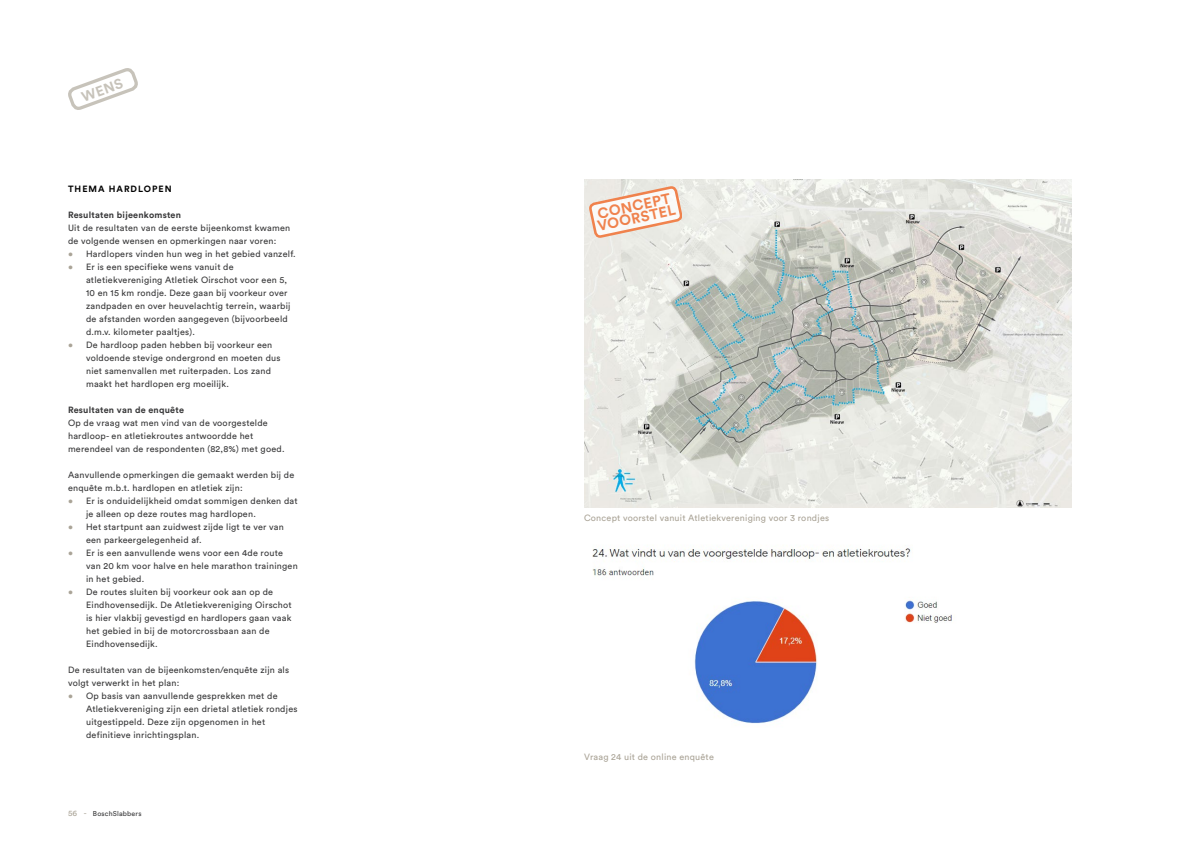
<style>
.page{position:relative;width:1191px;height:842px;background:#fff}
.page>*{position:absolute;margin:0;border:0;box-sizing:border-box;transform-origin:0 0}
.t1{font:700 14.6px/12.1px "Circular Std";color:#f26522}
.t2{font:700 14px "Circular Std";color:#c7c3ba}
.t3{font:9px/13px "Circular Std";letter-spacing:.025em;color:#383839}
.t4{font:9px "Circular Std";letter-spacing:.025em;color:#aaa497}
.t5{font:700 9px "Circular Std";letter-spacing:.025em;color:#383839}
.t6{font:700 9px "Circular Std";letter-spacing:.11em;color:#000}
.t7{font:7px "Circular Std";letter-spacing:.025em;color:#383839}
.s1{color:#aaa497}
.s2{font-size:8px;color:#aaa497}
</style>
<div class="page">
<img style="left:584px;top:179px;width:487px;height:329px">
<svg style="left:589px;top:179px;width:93px;height:64px"></svg>
<img style="left:592px;top:548px;width:360px;height:176px">
<svg style="left:68px;top:68px;width:70px;height:42px"></svg>
<h2 class="t2" style="left:79px;top:89px;width:44px;rotate:-20deg">WENS</h2>
<p class="t6" style="left:68px;top:183px;width:105px">THEMA HARDLOPEN</p>
<p class="t5" style="left:68px;top:209px;width:114px">Resultaten bijeenkomsten</p>
<p class="t3" style="left:68px;top:221px;width:224px">Uit de resultaten van de eerste bijeenkomst kwamen de volgende wensen en opmerkingen naar voren:</p>
<p class="t3" style="left:68px;top:247px;width:229px"><span class="s1">•</span> Hardlopers vinden hun weg in het gebied vanzelf.</p>
<p class="t3" style="left:86px;top:260px;width:206px;text-indent:-18px"><span class="s1">•</span> Er is een specifieke wens vanuit de atletiekvereniging Atletiek Oirschot voor een 5, 10 en 15 km rondje. Deze gaan bij voorkeur over zandpaden en over heuvelachtig terrein, waarbij de afstanden worden aangegeven (bijvoorbeeld d.m.v. kilometer paaltjes).</p>
<p class="t3" style="left:86px;top:338px;width:196px;text-indent:-18px"><span class="s1">•</span> De hardloop paden hebben bij voorkeur een voldoende stevige ondergrond en moeten dus niet samenvallen met ruiterpaden. Los zand maakt het hardlopen erg moeilijk.</p>
<p class="t5" style="left:68px;top:404px;width:117px">Resultaten van de enquête</p>
<p class="t3" style="left:68px;top:416px;width:218px">Op de vraag wat men vind van de voorgestelde hardloop- en atletiekroutes antwoordde het merendeel van de respondenten (82,8%) met goed.</p>
<p class="t3" style="left:68px;top:468px;width:228px">Aanvullende opmerkingen die gemaakt werden bij de enquête m.b.t. hardlopen en atletiek zijn:</p>
<p class="t3" style="left:86px;top:494px;width:213px;text-indent:-18px"><span class="s1">•</span> Er is onduidelijkheid omdat sommigen denken dat je alleen op deze routes mag hardlopen.</p>
<p class="t3" style="left:86px;top:520px;width:199px;text-indent:-18px"><span class="s1">•</span> Het startpunt aan zuidwest zijde ligt te ver van een parkeergelegenheid af.</p>
<p class="t3" style="left:86px;top:546px;width:213px;text-indent:-18px"><span class="s1">•</span> Er is een aanvullende wens voor een 4de route van 20 km voor halve en hele marathon trainingen in het gebied.</p>
<p class="t3" style="left:86px;top:585px;width:207px;text-indent:-18px"><span class="s1">•</span> De routes sluiten bij voorkeur ook aan op de Eindhovensedijk. De Atletiekvereniging Oirschot is hier vlakbij gevestigd en hardlopers gaan vaak het gebied in bij de motorcrossbaan aan de Eindhovensedijk.</p>
<p class="t3" style="left:68px;top:663px;width:223px">De resultaten van de bijeenkomsten/enquête zijn als volgt verwerkt in het plan:</p>
<p class="t3" style="left:86px;top:689px;width:213px;text-indent:-18px"><span class="s1">•</span> Op basis van aanvullende gesprekken met de Atletiekvereniging zijn een drietal atletiek rondjes uitgestippeld. Deze zijn opgenomen in het definitieve inrichtingsplan.</p>
<p class="t7" style="left:68px;top:809px;width:75px"><span class="s2">56 -</span> BoschSlabbers</p>
<h1 class="t1" style="left:594px;top:208px;width:81px;rotate:-12deg">CONCEPT<br>VOORSTEL</h1>
<p class="t4" style="left:584px;top:512px;width:246px">Concept voorstel vanuit Atletiekvereniging voor 3 rondjes</p>
<p class="t4" style="left:584px;top:751px;width:131px">Vraag 24 uit de online enquête</p>
</div>
